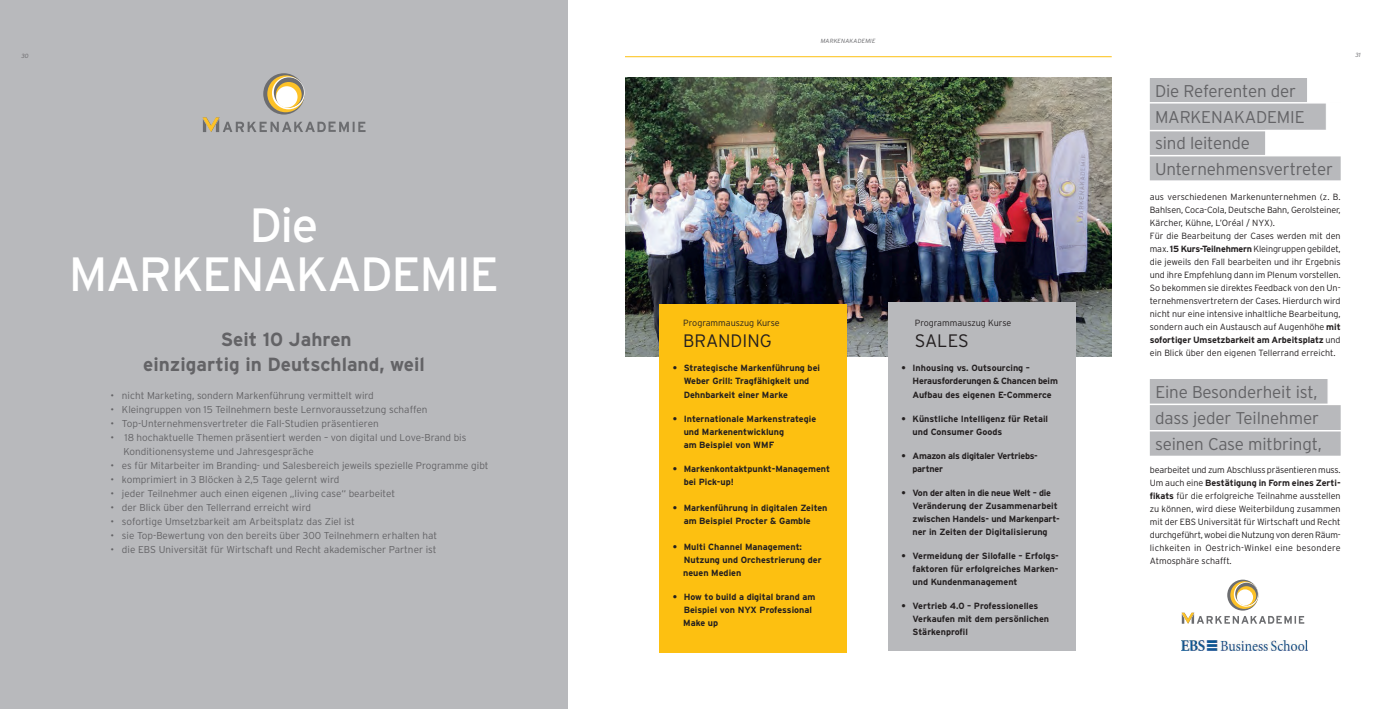
<style>
.page{position:relative;width:1384px;height:709px;background:#fff}
.page>*{position:absolute;margin:0;border:0;box-sizing:border-box;transform-origin:0 0}
.t1{font:48px "Interstate";letter-spacing:-.03em;color:#fff}
.t2{font:700 19px "Interstate";color:#636366}
.t3{font:300 18px "Interstate";color:#231f20}
.t4{font:300 17px "Interstate";letter-spacing:-.01em;color:#636366}
.t5{font:300 10px "Interstate";color:#636366}
.t6{font:300 9px/13px "Interstate";color:#231f20;text-align:justify}
.t7{font:700 9px/13px "Interstate";color:#231f20}
.t8{font:700 9px "Interstate";letter-spacing:-.03em;color:#231f20}
.t9{font:700 9px/13px "Interstate";letter-spacing:-.02em;color:#231f20}
.t10{font:italic 300 6px "Interstate";letter-spacing:.02em;color:#636366}
.s1{font-weight:700}
</style>
<div class="page">
<div style="left:0;top:0;width:567px;height:709px;background:#b8b9bc"></div>
<img style="left:625px;top:77px;width:486px;height:279px">
<div style="left:1150px;top:79px;width:190px;height:101px;background:#b8b9bc"></div>
<div style="left:1149px;top:78px;width:191px;height:102px;border:1px solid #b8b9bc"></div>
<hr style="left:1146px;top:102px;width:199px;height:2px;background:#fff">
<hr style="left:1146px;top:130px;width:199px;height:1px;background:#fff">
<hr style="left:1146px;top:155px;width:199px;height:1px;background:#fff">
<div style="left:1306px;top:71px;width:39px;height:32px;background:#fff"></div>
<div style="left:1325px;top:102px;width:28px;height:35px;background:#fff;border:1px solid #fff"></div>
<div style="left:1265px;top:130px;width:87px;height:26px;background:#fff"></div>
<div style="left:1150px;top:379px;width:190px;height:76px;background:#b8b9bc"></div>
<hr style="left:1146px;top:403px;width:203px;height:2px;background:#fff">
<hr style="left:1146px;top:430px;width:201px;height:1px;background:#fff">
<div style="left:1327px;top:376px;width:31px;height:29px;background:#fff;border:1px solid #fff"></div>
<div style="left:659px;top:304px;width:187px;height:348px;background:#fdc011"></div>
<div style="left:888px;top:302px;width:187px;height:349px;background:#b8b9bc"></div>
<hr style="left:625px;top:56px;width:486px;height:1px;background:#fdc011">
<img style="left:1181px;top:640px;width:125px;height:10px">
<svg style="left:263px;top:73px;width:41px;height:42px"></svg>
<svg style="left:267px;top:75px;width:37px;height:37px"></svg>
<svg style="left:272px;top:77px;width:33px;height:32px"></svg>
<svg style="left:274px;top:77px;width:30px;height:30px"></svg>
<svg style="left:276px;top:82px;width:26px;height:26px"></svg>
<div style="left:276px;top:86px;width:21px;height:22px;background:#fff;border-radius:50%"></div>
<svg style="left:202px;top:117px;width:163px;height:15px"></svg>
<svg style="left:1227px;top:579px;width:31px;height:31px"></svg>
<svg style="left:1230px;top:581px;width:27px;height:28px"></svg>
<svg style="left:1233px;top:582px;width:25px;height:24px"></svg>
<svg style="left:1235px;top:582px;width:22px;height:23px"></svg>
<svg style="left:1236px;top:586px;width:20px;height:19px"></svg>
<div style="left:1236px;top:589px;width:16px;height:16px;background:#fff;border-radius:50%"></div>
<svg style="left:1181px;top:612px;width:123px;height:12px"></svg>
<p class="t10" style="left:820px;top:37px;width:56px">MARKENAKADEMIE</p>
<p class="t10" style="left:21px;top:52px;width:9px">30</p>
<p class="t10" style="left:1355px;top:52px;width:7px">31</p>
<p class="t1" style="left:249px;top:198px;width:71px">Die</p>
<p class="t1" style="left:69px;top:247px;width:432px">MARKENAKADEMIE</p>
<p class="t2" style="left:221px;top:329px;width:132px">Seit 10 Jahren</p>
<p class="t2" style="left:143px;top:354px;width:283px">einzigartig in Deutschland, weil</p>
<p class="t5" style="left:110px;top:390px;width:265px">• nicht Marketing, sondern Markenführung vermittelt wird</p>
<p class="t5" style="left:110px;top:404px;width:318px">• Kleingruppen von 15 Teilnehmern beste Lernvoraussetzung schaffen</p>
<p class="t5" style="left:110px;top:418px;width:270px">• Top-Unternehmensvertreter die Fall-Studien präsentieren</p>
<p class="t5" style="left:110px;top:432px;width:357px">• 18 hochaktuelle Themen präsentiert werden – von digital und Love-Brand bis</p>
<p class="t5" style="left:123px;top:446px;width:192px">Konditionensysteme und Jahresgespräche</p>
<p class="t5" style="left:110px;top:460px;width:380px">• es für Mitarbeiter im Branding- und Salesbereich jeweils spezielle Programme gibt</p>
<p class="t5" style="left:110px;top:474px;width:230px">• komprimiert in 3 Blöcken à 2,5 Tage gelernt wird</p>
<p class="t5" style="left:110px;top:488px;width:286px">• jeder Teilnehmer auch einen eigenen „living case“ bearbeitet</p>
<p class="t5" style="left:110px;top:502px;width:202px">• der Blick über den Tellerrand erreicht wird</p>
<p class="t5" style="left:110px;top:516px;width:246px">• sofortige Umsetzbarkeit am Arbeitsplatz das Ziel ist</p>
<p class="t5" style="left:110px;top:530px;width:328px">• sie Top-Bewertung von den bereits über 300 Teilnehmern erhalten hat</p>
<p class="t5" style="left:110px;top:544px;width:327px">• die EBS Universität für Wirtschaft und Recht akademischer Partner ist</p>
<p class="t6" style="left:683px;top:316px;width:98px">Programmauszug Kurse</p>
<p class="t3" style="left:683px;top:330px;width:90px">BRANDING</p>
<p class="t7" style="left:672px;top:362px;width:149px">• Strategische Markenführung bei</p>
<p class="t7" style="left:683px;top:375px;width:127px">Weber Grill: Tragfähigkeit und<br>Dehnbarkeit einer Marke</p>
<p class="t7" style="left:683px;top:412px;width:134px;text-indent:-11px">• Internationale Markenstrategie und Markenentwicklung</p>
<p class="t7" style="left:683px;top:438px;width:92px">am Beispiel von WMF</p>
<p class="t7" style="left:683px;top:462px;width:148px;text-indent:-11px">• Markenkontaktpunkt-Management bei Pick-up!</p>
<p class="t7" style="left:683px;top:501px;width:145px;text-indent:-11px">• Markenführung in digitalen Zeiten am Beispiel Procter &amp; Gamble</p>
<p class="t7" style="left:672px;top:540px;width:131px">• Multi Channel Management:</p>
<p class="t7" style="left:683px;top:553px;width:140px">Nutzung und Orchestrierung der neuen Medien</p>
<p class="t7" style="left:683px;top:590px;width:134px;text-indent:-10px">• How to build a digital brand am<br>Beispiel von NYX Professional<br>Make up</p>
<p class="t6" style="left:914px;top:316px;width:98px">Programmauszug Kurse</p>
<p class="t3" style="left:914px;top:330px;width:55px">SALES</p>
<p class="t7" style="left:901px;top:362px;width:130px">• Inhousing vs. Outsourcing –</p>
<p class="t9" style="left:912px;top:375px;width:147px">Herausforderungen &amp; Chancen beim<br>Aufbau des eigenen E-Commerce</p>
<p class="t7" style="left:912px;top:412px;width:137px;text-indent:-11px">• Künstliche Intelligenz für Retail und Consumer Goods</p>
<p class="t8" style="left:901px;top:450px;width:138px">• Amazon als digitaler Vertriebs-</p>
<p class="t8" style="left:912px;top:463px;width:32px">partner</p>
<p class="t8" style="left:901px;top:487px;width:151px">• Von der alten in die neue Welt – die</p>
<p class="t7" style="left:912px;top:499px;width:149px">Veränderung der Zusammenarbeit zwischen Handels- und Markenpart&shy;ner in Zeiten der Digitalisierung</p>
<p class="t7" style="left:912px;top:549px;width:148px;text-align:justify;text-indent:-11px">• Vermeidung der Silofalle – Erfolgs&shy;faktoren für erfolgreiches Marken&shy;und Kundenmanagement</p>
<p class="t7" style="left:901px;top:599px;width:138px">• Vertrieb 4.0 – Professionelles</p>
<p class="t7" style="left:912px;top:612px;width:138px">Verkaufen mit dem persönlichen<br>Stärkenprofil</p>
<p class="t4" style="left:1155px;top:81px;width:142px">Die Referenten der</p>
<p class="t4" style="left:1155px;top:107px;width:151px">MARKENAKADEMIE</p>
<p class="t4" style="left:1155px;top:133px;width:96px">sind leitende</p>
<p class="t4" style="left:1155px;top:159px;width:179px">Unternehmensvertreter</p>
<p class="t6" style="left:1149px;top:190px;width:192px">aus verschiedenen Markenunternehmen (z. B.<br>Bahlsen, Coca-Cola, Deutsche Bahn, Gerolsteiner, Kärcher, Kühne, L’Oréal / NYX).</p>
<p class="t6" style="left:1149px;top:229px;width:192px">Für die Bearbeitung der Cases werden mit den max. <span class="s1">15 Kurs-Teilnehmern</span> Kleingruppen gebildet, die jeweils den Fall bearbeiten und ihr Ergebnis und ihre Empfehlung dann im Plenum vorstellen.<br>So bekommen sie direktes Feedback von den Un&shy;ternehmensvertretern der Cases. Hierdurch wird nicht nur eine intensive inhaltliche Bearbeitung, sondern auch ein Austausch auf Augenhöhe <span class="s1">mit sofortiger Umsetzbarkeit am Arbeitsplatz</span> und ein Blick über den eigenen Tellerrand erreicht.</p>
<p class="t4" style="left:1155px;top:382px;width:164px">Eine Besonderheit ist,</p>
<p class="t4" style="left:1155px;top:408px;width:165px">dass jeder Teilnehmer</p>
<p class="t4" style="left:1155px;top:434px;width:168px">seinen Case mitbringt,</p>
<p class="t6" style="left:1149px;top:463px;width:192px">bearbeitet und zum Abschluss präsentieren muss.<br>Um auch eine <span class="s1">Bestätigung in Form eines Zerti&shy;fikats</span> für die erfolgreiche Teilnahme ausstellen zu können, wird diese Weiterbildung zusammen mit der EBS Universität für Wirtschaft und Recht durchgeführt, wobei die Nutzung von deren Räum&shy;lichkeiten in Oestrich-Winkel eine besondere Atmosphäre schafft.</p>
</div>
